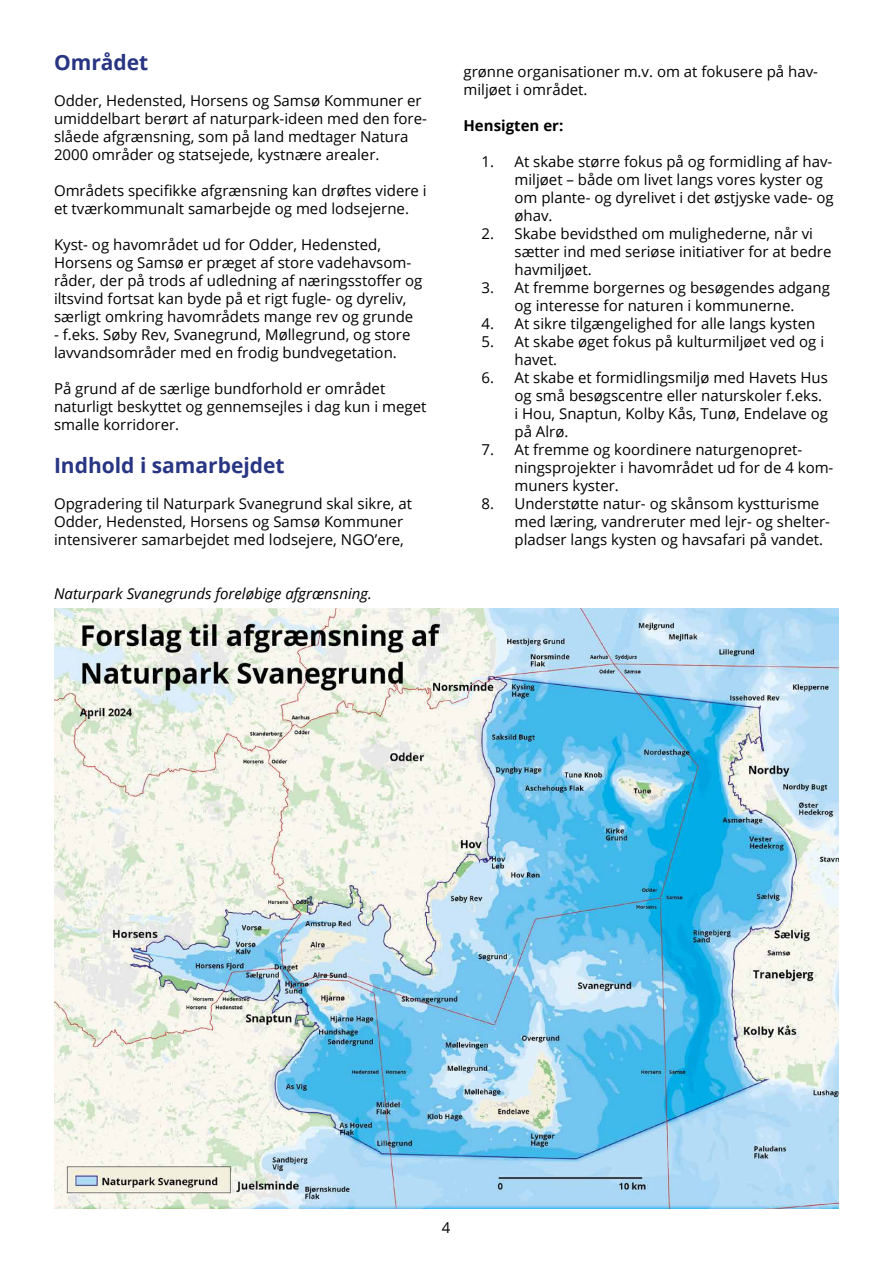
<style>
.page{position:relative;width:893px;height:1263px;background:#fff}
.page>*{position:absolute;margin:0;border:0;box-sizing:border-box;transform-origin:0 0}
.t1{font:700 21px "Open Sans";color:#283583}
.t2{font:15px/18px "Open Sans";color:#000}
.t3{font:italic 15px "Open Sans";color:#000}
.t4{font:700 15px "Open Sans";color:#000}
</style>
<div class="page">
<img style="left:54px;top:608px;width:785px;height:601px">
<h1 class="t1" style="left:54px;top:48px;width:96px">Området</h1>
<p class="t2" style="left:54px;top:91px;width:374px">Odder, Hedensted, Horsens og Samsø Kommuner er umiddelbart berørt af naturpark-ideen med den fore&shy;slåede afgrænsning, som på land medtager Natura 2000 områder og statsejede, kystnære arealer.</p>
<p class="t2" style="left:54px;top:181px;width:374px">Områdets specifikke afgrænsning kan drøftes videre i et tværkommunalt samarbejde og med lodsejerne.</p>
<p class="t2" style="left:54px;top:235px;width:370px">Kyst- og havområdet ud for Odder, Hedensted, Horsens og Samsø er præget af store vadehavsom&shy;råder, der på trods af udledning af næringsstoffer og iltsvind fortsat kan byde på et rigt fugle- og dyreliv, særligt omkring havområdets mange rev og grunde</p>
<p class="t2" style="left:54px;top:325px;width:358px">- f.eks. Søby Rev, Svanegrund, Møllegrund, og store lavvandsområder med en frodig bundvegetation.</p>
<p class="t2" style="left:54px;top:379px;width:374px">På grund af de særlige bundforhold er området naturligt beskyttet og gennemsejles i dag kun i meget smalle korridorer.</p>
<h1 class="t1" style="left:54px;top:451px;width:232px">Indhold i samarbejdet</h1>
<p class="t2" style="left:54px;top:494px;width:360px">Opgradering til Naturpark Svanegrund skal sikre, at<br>Odder, Hedensted, Horsens og Samsø Kommuner intensiverer samarbejdet med lodsejere, NGO’ere,</p>
<p class="t3" style="left:54px;top:584px;width:319px">Naturpark Svanegrunds foreløbige afgrænsning.</p>
<p class="t2" style="left:463px;top:62px;width:356px">grønne organisationer m.v. om at fokusere på hav&shy;miljøet i området.</p>
<p class="t4" style="left:463px;top:115px;width:101px">Hensigten er:</p>
<p class="t2" style="left:514px;top:152px;width:321px;text-indent:-33px">1. At skabe større fokus på og formidling af hav&shy;miljøet – både om livet langs vores kyster og om plante- og dyrelivet i det østjyske vade- og øhav.</p>
<p class="t2" style="left:514px;top:224px;width:318px;text-indent:-33px">2. Skabe bevidsthed om mulighederne, når vi sætter ind med seriøse initiativer for at bedre havmiljøet.</p>
<p class="t2" style="left:481px;top:278px;width:350px;text-align:center">3. At fremme borgernes og besøgendes adgang og interesse for naturen i kommunerne.</p>
<p class="t2" style="left:481px;top:314px;width:335px">4. At sikre tilgængelighed for alle langs kysten</p>
<p class="t2" style="left:514px;top:332px;width:311px;text-indent:-33px">5. At skabe øget fokus på kulturmiljøet ved og i havet.</p>
<p class="t2" style="left:514px;top:368px;width:315px;text-indent:-33px">6. At skabe et formidlingsmiljø med Havets Hus og små besøgscentre eller naturskoler f.eks. i Hou, Snaptun, Kolby Kås, Tunø, Endelave og på Alrø.</p>
<p class="t2" style="left:514px;top:440px;width:320px;text-indent:-33px">7. At fremme og koordinere naturgenopret&shy;ningsprojekter i havområdet ud for de 4 kom&shy;muners kyster.</p>
<p class="t2" style="left:514px;top:494px;width:317px;text-indent:-33px">8. Understøtte natur- og skånsom kystturisme med læring, vandreruter med lejr- og shelter&shy;pladser langs kysten og havsafari på vandet.</p>
<p class="t2" style="left:442px;top:1218px;width:10px">4</p>
</div>
